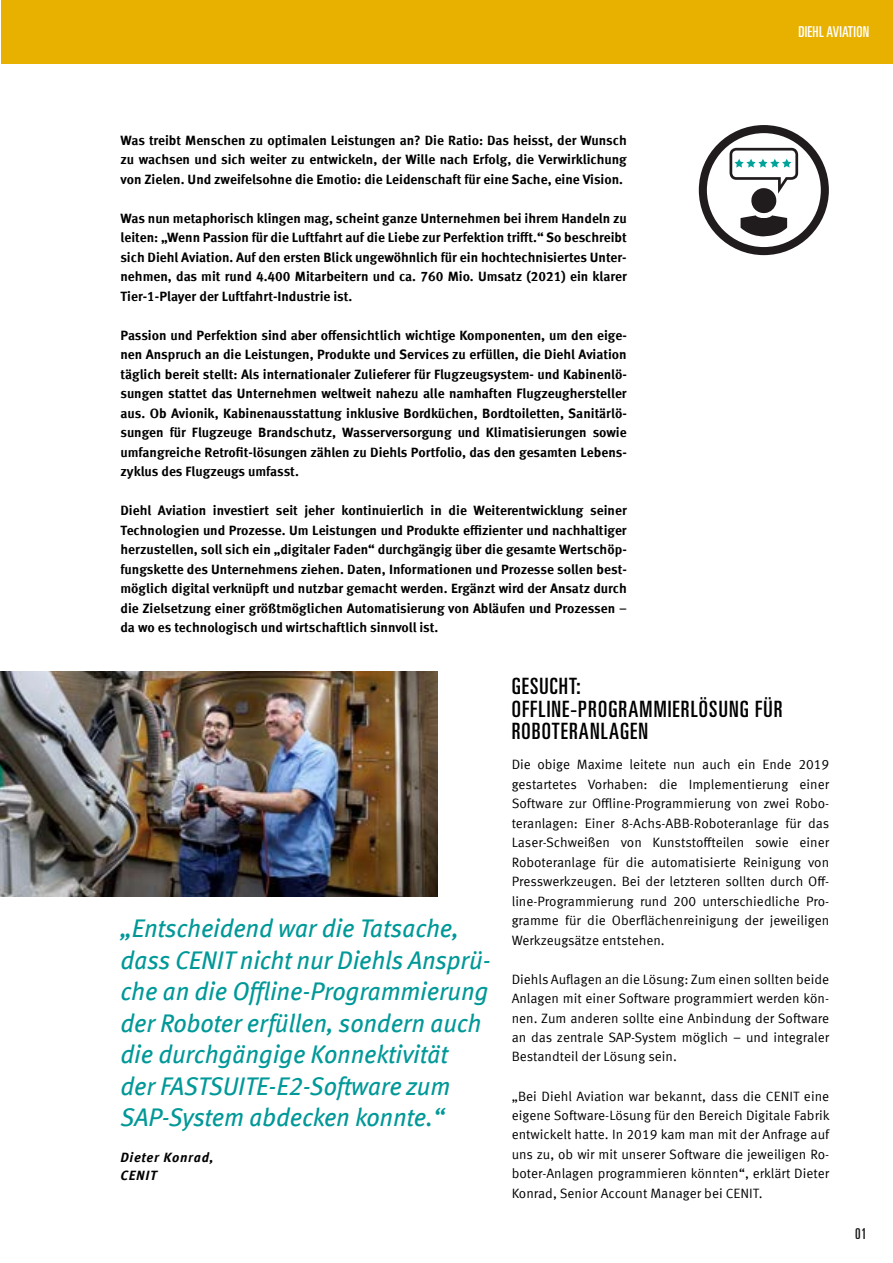
<style>
.page{position:relative;width:893px;height:1263px;background:#fff}
.page>*{position:absolute;margin:0;border:0;box-sizing:border-box;transform-origin:0 0}
.t1{font:italic 25.5px/31.5px "Meta Offc Pro";letter-spacing:-.01em;color:#009898}
.t2{font:22.5px/22.5px "Univers LT Pro Ult Cond";letter-spacing:.05em;color:#000}
.t3{font:15px "Univers LT Pro Ult Cond";letter-spacing:.02em;color:#fff}
.t4{font:15px "Univers LT Pro Ult Cond";color:#000}
.t5{font:700 13.5px/19.5px "Meta Offc Pro";color:#000;text-align:justify}
.t6{font:13.5px/19.5px "Meta Offc Pro Norm";color:#000;text-align:justify}
.t7{font:italic 700 13.5px/18px "Meta Offc Pro";letter-spacing:.05em;color:#000}
</style>
<div class="page">
<img style="left:0;top:671px;width:438px;height:226px">
<svg style="left:698px;top:125px;width:131px;height:131px"></svg>
<div style="left:1px;top:0;width:892px;height:64px;background:#e8b100"></div>
<p class="t5" style="left:120px;top:130px;width:508px">Was treibt Menschen zu optimalen Leistungen an? Die Ratio: Das heisst, der Wunsch zu wachsen und sich weiter zu entwickeln, der Wille nach Erfolg, die Verwirklichung von Zielen. Und zweifelsohne die Emotio: die Leidenschaft für eine Sache, eine Vision.</p>
<p class="t5" style="left:120px;top:208px;width:508px">Was nun metaphorisch klingen mag, scheint ganze Unternehmen bei ihrem Handeln zu leiten: „Wenn Passion für die Luftfahrt auf die Liebe zur Perfektion trifft.“ So beschreibt sich Diehl Aviation. Auf den ersten Blick ungewöhnlich für ein hochtechnisiertes Unter&shy;nehmen, das mit rund 4.400 Mitarbeitern und ca. 760 Mio. Umsatz (2021) ein klarer Tier-1-Player der Luftfahrt-Industrie ist.</p>
<p class="t5" style="left:120px;top:325px;width:508px">Passion und Perfektion sind aber offensichtlich wichtige Komponenten, um den eige&shy;nen Anspruch an die Leistungen, Produkte und Services zu erfüllen, die Diehl Aviation täglich bereit stellt: Als internationaler Zulieferer für Flugzeugsystem- und Kabinenlö&shy;sungen stattet das Unternehmen weltweit nahezu alle namhaften Flugzeughersteller aus. Ob Avionik, Kabinenausstattung inklusive Bordküchen, Bordtoiletten, Sanitärlö&shy;sungen für Flugzeuge Brandschutz, Wasserversorgung und Klimatisierungen sowie umfangreiche Retrofit-lösungen zählen zu Diehls Portfolio, das den gesamten Lebens&shy;zyklus des Flugzeugs umfasst.</p>
<p class="t5" style="left:120px;top:500px;width:508px">Diehl Aviation investiert seit jeher kontinuierlich in die Weiterentwicklung seiner Technologien und Prozesse. Um Leistungen und Produkte effizienter und nachhaltiger herzustellen, soll sich ein „digitaler Faden“ durchgängig über die gesamte Wertschöp&shy;fungskette des Unternehmens ziehen. Daten, Informationen und Prozesse sollen best&shy;möglich digital verknüpft und nutzbar gemacht werden. Ergänzt wird der Ansatz durch die Zielsetzung einer größtmöglichen Automatisierung von Abläufen und Prozessen – da wo es technologisch und wirtschaftlich sinnvoll ist.</p>
<p class="t3" style="left:798px;top:21px;width:72px">DIEHL AVIATION</p>
<h1 class="t1" style="left:120px;top:911px;width:372px">„Entscheidend war die Tatsache, dass CENIT nicht nur Diehls Ansprü&shy;che an die Offline-Programmierung der Roboter erfüllen, sondern auch die durchgängige Konnektivität<br>der FASTSUITE-E2-Software zum SAP-System abdecken konnte.“</h1>
<p class="t7" style="left:120px;top:1148px;width:95px">Dieter Konrad,<br>CENIT</p>
<h2 class="t2" style="left:512px;top:673px;width:272px">GESUCHT:<br>OFFLINE-PROGRAMMIERLÖSUNG FÜR<br>ROBOTERANLAGEN</h2>
<p class="t6" style="left:512px;top:754px;width:319px">Die obige Maxime leitete nun auch ein Ende 2019 gestartetes Vorhaben: die Implementierung einer Software zur Offline-Programmierung von zwei Robo&shy;teranlagen: Einer 8-Achs-ABB-Roboteranlage für das Laser-Schweißen von Kunststoffteilen sowie einer Roboteranlage für die automatisierte Reinigung von Presswerkzeugen. Bei der letzteren sollten durch Off&shy;line-Programmierung rund 200 unterschiedliche Pro&shy;gramme für die Oberflächenreinigung der jeweiligen Werkzeugsätze entstehen.</p>
<p class="t6" style="left:512px;top:968px;width:319px">Diehls Auflagen an die Lösung: Zum einen sollten beide Anlagen mit einer Software programmiert werden kön&shy;nen. Zum anderen sollte eine Anbindung der Software an das zentrale SAP-System möglich – und integraler Bestandteil der Lösung sein.</p>
<p class="t6" style="left:512px;top:1085px;width:319px">„Bei Diehl Aviation war bekannt, dass die CENIT eine eigene Software-Lösung für den Bereich Digitale Fabrik entwickelt hatte. In 2019 kam man mit der Anfrage auf uns zu, ob wir mit unserer Software die jeweiligen Ro&shy;boter-Anlagen programmieren könnten“, erklärt Dieter Konrad, Senior Account Manager bei CENIT.</p>
<p class="t4" style="left:855px;top:1223px;width:13px">01</p>
</div>
